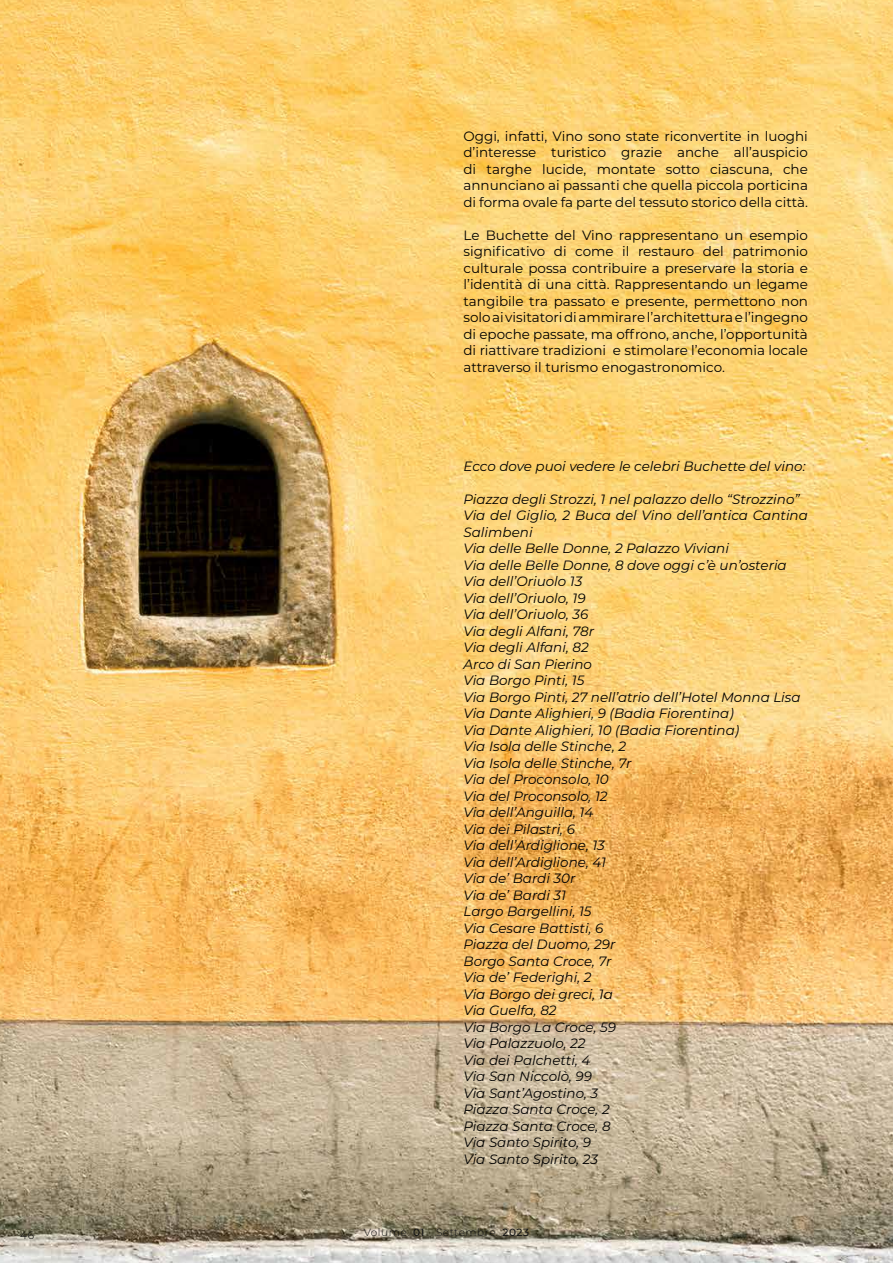
<style>
.page{position:relative;width:893px;height:1263px;background:#fff}
.page>*{position:absolute;margin:0;border:0;box-sizing:border-box;transform-origin:0 0}
.t1{font:italic 13.5px/16.5px "Montserrat";color:#000}
.t2{font:13.5px/16.5px "Montserrat";color:#000;text-align:justify}
.t3{font:300 10.5px "Montserrat";letter-spacing:.05em;color:#131313}
.t4{font:300 10.5px "Montserrat";color:#000}
.s1{font-weight:500}
</style>
<div class="page">
<img style="left:0;top:0;width:893px;height:1263px">
<p class="t2" style="left:463px;top:127px;width:346px">Oggi, infatti, Vino sono state riconvertite in luoghi d’interesse turistico grazie anche all’auspicio di targhe lucide, montate sotto ciascuna, che annunciano ai passanti che quella piccola porticina di forma ovale fa parte del tessuto storico della città.</p>
<p class="t2" style="left:463px;top:226px;width:346px">Le Buchette del Vino rappresentano un esempio significativo di come il restauro del patrimonio culturale possa contribuire a preservare la storia e l’identità di una città. Rappresentando un legame tangibile tra passato e presente, permettono non solo ai visitatori di ammirare l’architettura e l’ingegno di epoche passate, ma offrono, anche, l’opportunità di riattivare tradizioni e stimolare l’economia locale attraverso il turismo enogastronomico.</p>
<p class="t1" style="left:463px;top:457px;width:344px">Ecco dove puoi vedere le celebri Buchette del vino:</p>
<p class="t1" style="left:463px;top:490px;width:346px">Piazza degli Strozzi, 1 nel palazzo dello “Strozzino”<br>Via del Giglio, 2 Buca del Vino dell’antica Cantina<br>Salimbeni<br>Via delle Belle Donne, 2 Palazzo Viviani<br>Via delle Belle Donne, 8 dove oggi c’è un’osteria<br>Via dell’Oriuolo 13<br>Via dell’Oriuolo, 19<br>Via dell’Oriuolo, 36<br>Via degli Alfani, 78r<br>Via degli Alfani, 82<br>Arco di San Pierino<br>Via Borgo Pinti, 15<br>Via Borgo Pinti, 27 nell’atrio dell’Hotel Monna Lisa<br>Via Dante Alighieri, 9 (Badia Fiorentina)<br>Via Dante Alighieri, 10 (Badia Fiorentina)<br>Via Isola delle Stinche, 2<br>Via Isola delle Stinche, 7r<br>Via del Proconsolo, 10<br>Via del Proconsolo, 12<br>Via dell’Anguilla, 14<br>Via dei Pilastri, 6<br>Via dell’Ardiglione, 13<br>Via dell’Ardiglione, 41<br>Via de’ Bardi 30r<br>Via de’ Bardi 31<br>Largo Bargellini, 15<br>Via Cesare Battisti, 6<br>Piazza del Duomo, 29r<br>Borgo Santa Croce, 7r<br>Via de’ Federighi, 2<br>Via Borgo dei greci, 1a<br>Via Guelfa, 82<br>Via Borgo La Croce, 59<br>Via Palazzuolo, 22<br>Via dei Palchetti, 4<br>Via San Niccolò, 99<br>Via Sant’Agostino, 3<br>Piazza Santa Croce, 2<br>Piazza Santa Croce, 8<br>Via Santo Spirito, 9<br>Via Santo Spirito, 23</p>
<p class="t4" style="left:20px;top:1228px;width:15px">46</p>
<p class="t3" style="left:364px;top:1225px;width:167px">Volume <span class="s1">01</span> Settembre <span class="s1">2023</span></p>
</div>
